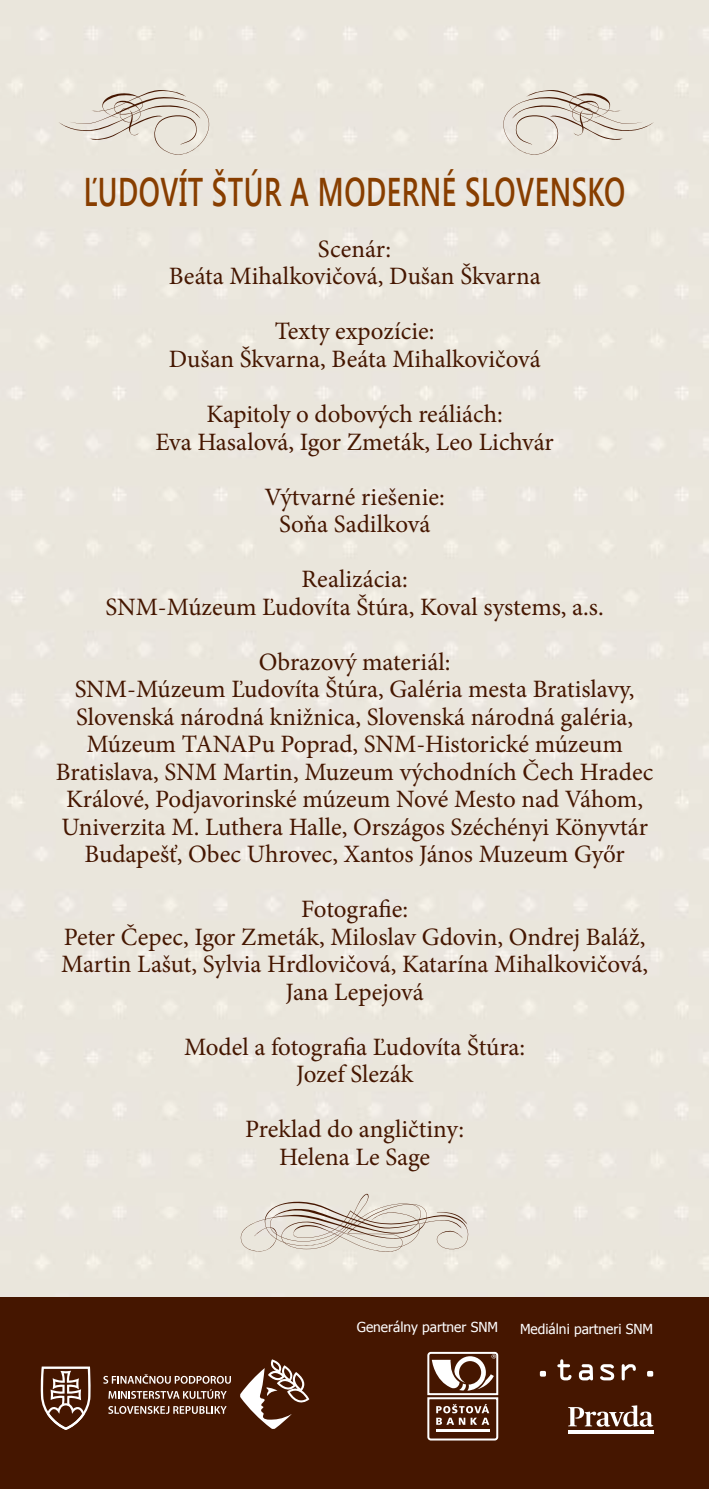
<style>
.page{position:relative;width:709px;height:1489px;background:#fff}
.page>*{position:absolute;margin:0;border:0;box-sizing:border-box;transform-origin:0 0}
.t1{font:600 40px "Segoe UI";letter-spacing:.02em;color:#883e00;scale:.7 1}
.t2{font:25px/27.5px "Minion Pro";color:#451600;text-align:center}
.t3{font:13.75px "Tahoma";color:#fff}
</style>
<div class="page">
<div style="left:0;top:1297px;width:709px;height:191px;background:#451600"></div>
<svg style="left:240px;top:1359px;width:69px;height:69px"></svg>
<svg style="left:40px;top:1366px;width:51px;height:63px"></svg>
<svg style="left:103px;top:1374px;width:128px;height:9px"></svg>
<svg style="left:108px;top:1389px;width:119px;height:9px"></svg>
<svg style="left:108px;top:1406px;width:119px;height:7px"></svg>
<svg style="left:540px;top:1370px;width:6px;height:6px"></svg>
<svg style="left:557px;top:1359px;width:14px;height:21px"></svg>
<svg style="left:579px;top:1364px;width:14px;height:16px"></svg>
<svg style="left:600px;top:1364px;width:14px;height:16px"></svg>
<svg style="left:621px;top:1364px;width:15px;height:16px"></svg>
<svg style="left:647px;top:1370px;width:6px;height:6px"></svg>
<hr style="left:568px;top:1430px;width:85px;height:3px;background:#fff">
<svg style="left:568px;top:1405px;width:85px;height:21px"></svg>
<svg style="left:427px;top:1351px;width:72px;height:90px"></svg>
<svg style="left:240px;top:1193px;width:229px;height:60px;background:#ddd5cb"></svg>
<svg style="left:502px;top:90px;width:152px;height:66px;background:#e0d9cf"></svg>
<svg style="left:58px;top:90px;width:153px;height:66px;background:#e0d9cf"></svg>
<h1 class="t1" style="left:84px;top:164px;width:775px">ĽUDOVÍT ŠTÚR A MODERNÉ SLOVENSKO</h1>
<p class="t2" style="left:169px;top:235px;width:373px">Scenár:<br>Beáta Mihalkovičová, Dušan Škvarna</p>
<p class="t2" style="left:169px;top:318px;width:373px">Texty expozície:<br>Dušan Škvarna, Beáta Mihalkovičová</p>
<p class="t2" style="left:155px;top:400px;width:400px">Kapitoly o dobových reáliách:<br>Eva Hasalová, Igor Zmeták, Leo Lichvár</p>
<p class="t2" style="left:265px;top:483px;width:181px">Výtvarné riešenie:<br>Soňa Sadilková</p>
<p class="t2" style="left:106px;top:565px;width:499px">Realizácia:<br>SNM-Múzeum Ľudovíta Štúra, Koval systems, a.s.</p>
<p class="t2" style="left:56px;top:648px;width:599px">Obrazový materiál:<br>SNM-Múzeum Ľudovíta Štúra, Galéria mesta Bratislavy, Slovenská národná knižnica, Slovenská národná galéria, Múzeum TANAPu Poprad, SNM-Historické múzeum Bratislava, SNM Martin, Muzeum východních Čech Hradec Králové, Podjavorinské múzeum Nové Mesto nad Váhom, Univerzita M. Luthera Halle, Országos Széchényi Könyvtár Budapešť, Obec Uhrovec, Xantos János Muzeum Győr</p>
<p class="t2" style="left:61px;top:895px;width:588px">Fotografie:<br>Peter Čepec, Igor Zmeták, Miloslav Gdovin, Ondrej Baláž, Martin Lašut, Sylvia Hrdlovičová, Katarína Mihalkovičová, Jana Lepejová</p>
<p class="t2" style="left:184px;top:1033px;width:343px">Model a fotografia Ľudovíta Štúra:<br>Jozef Slezák</p>
<p class="t2" style="left:245px;top:1115px;width:221px">Preklad do angličtiny:<br>Helena Le Sage</p>
<p class="t3" style="left:357px;top:1317px;width:143px">Generálny partner SNM</p>
<p class="t3" style="left:520px;top:1319px;width:135px">Mediálni partneri SNM</p>
</div>
